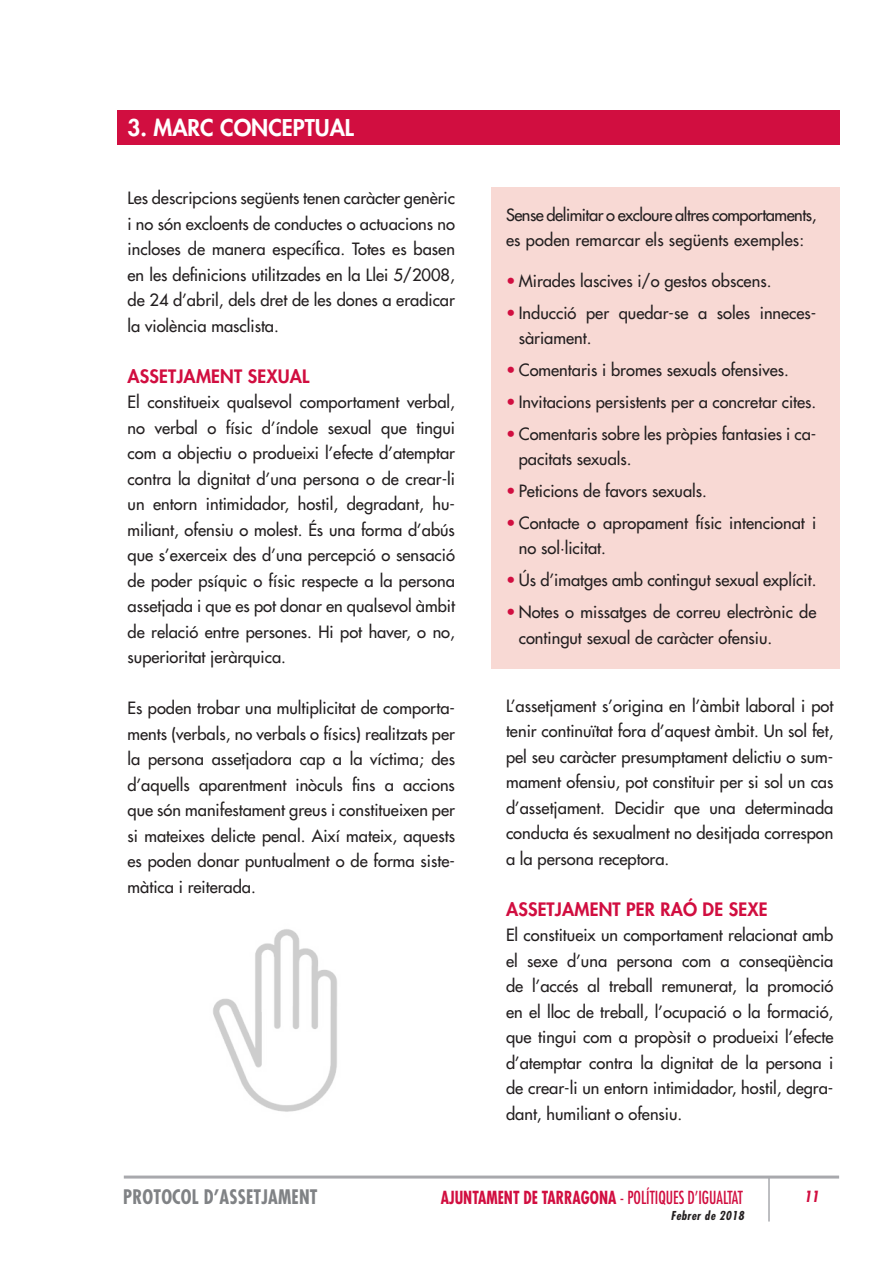
<style>
.page{position:relative;width:893px;height:1263px;background:#fff}
.page>*{position:absolute;margin:0;border:0;box-sizing:border-box;transform-origin:0 0}
.t1{font:800 22.5px "Futura";color:#fff}
.t2{font:700 condensed 19.5px "Futura";letter-spacing:.01em;color:#808285;scale:.95 1}
.t3{font:800 18px "Futura";letter-spacing:.01em;color:#d10e40}
.t4{font:700 condensed 17.55px "Futura";color:#d10e40;scale:.9 1}
.t5{font:16.5px/25.5px "Futura";color:#231f20;text-align:justify}
.t6{font:16.5px/25.5px "Futura";letter-spacing:-.03em;color:#231f20}
.t7{font:italic 700 condensed 15px "Futura";color:#d10e40}
.t8{font:italic 700 condensed 12px "Futura";letter-spacing:.04em;color:#231f20}
.s1{color:#d10e40}
.s2{font-weight:400}
</style>
<div class="page">
<hr style="left:124px;top:1175px;width:715px;height:3px;background:#a8a9ad">
<hr style="left:768px;top:1178px;width:2px;height:43px;background:#a8a9ad">
<div style="left:491px;top:187px;width:349px;height:482px;background:#f8d9d4"></div>
<div style="left:117px;top:111px;width:722px;height:34px;background:#d10e40"></div>
<img style="left:213px;top:929px;width:124px;height:183px">
<p class="t1" style="left:128px;top:113px;width:170px">1 INT ODUCCIÓ</p>
<p class="t1" style="left:128px;top:113px;width:228px">3. MARC CONCEPTUAL</p>
<p class="t5" style="left:128px;top:186px;width:329px">Les descripcions següents tenen caràcter genèric i no són excloents de conductes o actuacions no incloses de manera específica. Totes es basen en les definicions utilitzades en la Llei 5/2008, de 24 d’abril, dels dret de les dones a eradicar la violència masclista.</p>
<p class="t3" style="left:128px;top:365px;width:183px">ASSETJAMENT SEXUAL</p>
<p class="t5" style="left:128px;top:390px;width:329px">El constitueix qualsevol comportament verbal, no verbal o físic d’índole sexual que tingui com a objectiu o produeixi l’efecte d’atemptar contra la dignitat d’una persona o de crear-li un entorn intimidador, hostil, degradant, hu&shy;miliant, ofensiu o molest. És una forma d’abús que s’exerceix des d’una percepció o sensació de poder psíquic o físic respecte a la persona assetjada i que es pot donar en qualsevol àmbit de relació entre persones. Hi pot haver, o no, superioritat jeràrquica.</p>
<p class="t5" style="left:128px;top:696px;width:329px">Es poden trobar una multiplicitat de comporta&shy;ments (verbals, no verbals o físics) realitzats per la persona assetjadora cap a la víctima; des d’aquells aparentment inòculs fins a accions que són manifestament greus i constitueixen per si mateixes delicte penal. Així mateix, aquests es poden donar puntualment o de forma siste&shy;màtica i reiterada.</p>
<p class="t6" style="left:506px;top:202px;width:312px">Sense delimitar o excloure altres comportaments, es poden remarcar els següents exemples:</p>
<p class="t5" style="left:506px;top:268px;width:267px"><span class="s1">•</span> Mirades lascives i/o gestos obscens.</p>
<p class="t5" style="left:519px;top:300px;width:299px;text-indent:-13px"><span class="s1">•</span> Inducció per quedar-se a soles inneces&shy;sàriament.</p>
<p class="t5" style="left:506px;top:357px;width:284px"><span class="s1">•</span> Comentaris i bromes sexuals ofensives.</p>
<p class="t5" style="left:506px;top:389px;width:312px"><span class="s1">•</span> Invitacions persistents per a concretar cites.</p>
<p class="t5" style="left:519px;top:421px;width:299px;text-indent:-13px"><span class="s1">•</span> Comentaris sobre les pròpies fantasies i ca&shy;pacitats sexuals.</p>
<p class="t5" style="left:506px;top:478px;width:202px"><span class="s1">•</span> Peticions de favors sexuals.</p>
<p class="t5" style="left:519px;top:510px;width:299px;text-indent:-13px"><span class="s1">•</span> Contacte o apropament físic intencionat i no sol·licitat.</p>
<p class="t5" style="left:506px;top:567px;width:312px"><span class="s1">•</span> Ús d’imatges amb contingut sexual explícit.</p>
<p class="t5" style="left:519px;top:599px;width:299px;text-indent:-13px"><span class="s1">•</span> Notes o missatges de correu electrònic de contingut sexual de caràcter ofensiu.</p>
<p class="t5" style="left:506px;top:693px;width:329px">L’assetjament s’origina en l’àmbit laboral i pot tenir continuïtat fora d’aquest àmbit. Un sol fet, pel seu caràcter presumptament delictiu o sum&shy;mament ofensiu, pot constituir per si sol un cas d’assetjament. Decidir que una determinada conducta és sexualment no desitjada correspon a la persona receptora.</p>
<p class="t3" style="left:506px;top:897px;width:263px">ASSETJAMENT PER RAÓ DE SEXE</p>
<p class="t5" style="left:506px;top:922px;width:329px">El constitueix un comportament relacionat amb el sexe d’una persona com a conseqüència de l’accés al treball remunerat, la promoció en el lloc de treball, l’ocupació o la formació, que tingui com a propòsit o produeixi l’efecte d’atemptar contra la dignitat de la persona i de crear-li un entorn intimidador, hostil, degra&shy;dant, humiliant o ofensiu.</p>
<p class="t2" style="left:123px;top:1184px;width:206px">PROTOCOL D’ASSETJAMENT</p>
<p class="t4" style="left:441px;top:1186px;width:337px">AJUNTAMENT DE TARRAGONA <span class="s2">- POLÍTIQUES D’IGUALTAT</span></p>
<p class="t7" style="left:804px;top:1187px;width:16px">11</p>
<p class="t8" style="left:671px;top:1208px;width:75px">Febrer de 2018</p>
</div>
